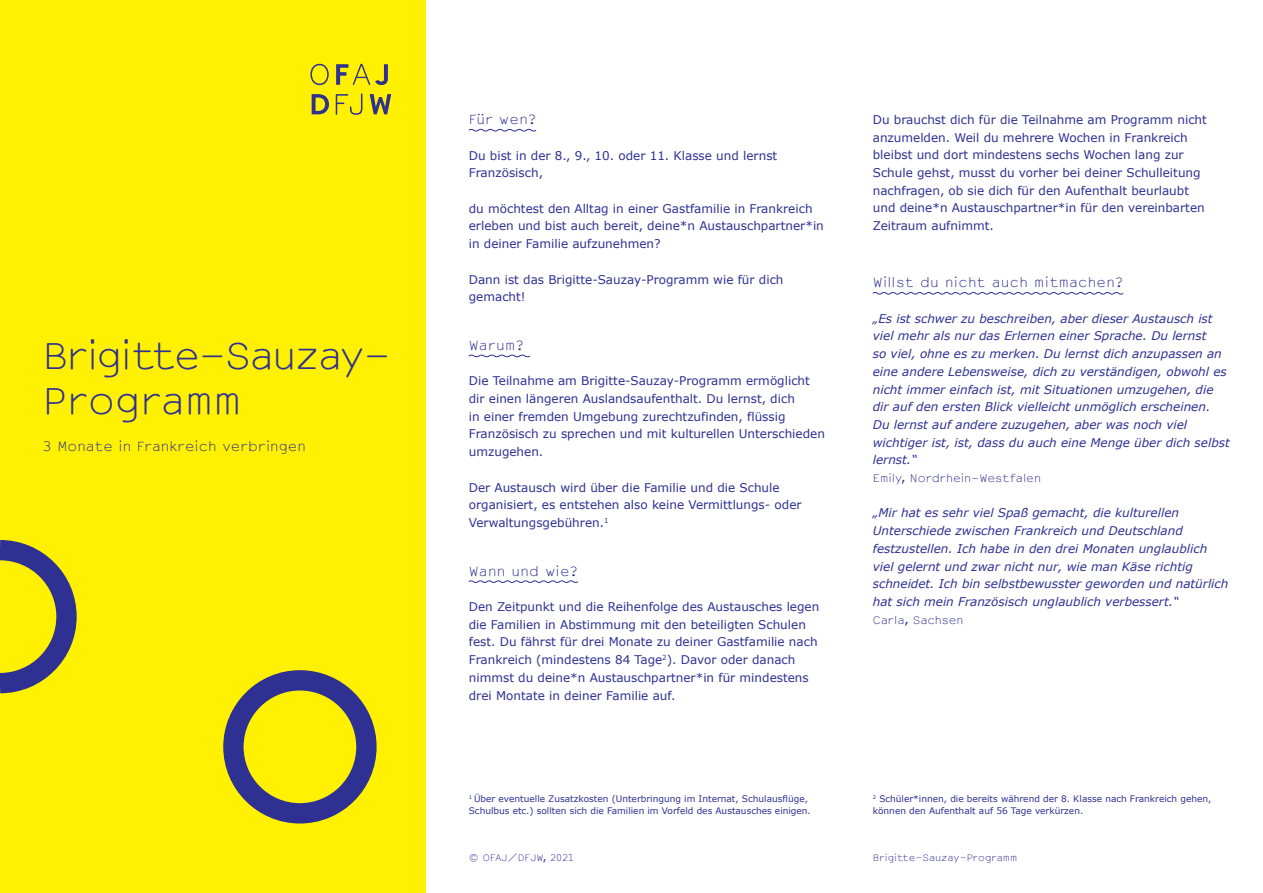
<style>
.page{position:relative;width:1263px;height:893px;background:#fff}
.page>*{position:absolute;margin:0;border:0;box-sizing:border-box;transform-origin:0 0}
.t1{font:300 36px/45px "Courier Sans";letter-spacing:-.05em;color:#2e3092}
.t2{font:300 12.75px "Courier Sans";letter-spacing:.02em;color:#2e3092}
.t3{font:12px/17.7px "Verdana";color:#2e3092}
.t4{font:italic 12px/17.7px "Verdana";color:#2e3092}
.t5{font:300 10.5px "Courier Sans";letter-spacing:-.01em;color:#2e3092}
.t6{font:9px/12px "Verdana";color:#2e3092}
.t7{font:300 9px "Courier Sans";letter-spacing:-.005em;color:#2e3092}
</style>
<div class="page">
<div style="left:0;top:0;width:425px;height:893px;background:#fff101"></div>
<svg style="left:312px;top:94px;width:17px;height:20px"></svg>
<svg style="left:336px;top:93px;width:26px;height:22px"></svg>
<svg style="left:370px;top:94px;width:21px;height:20px"></svg>
<svg style="left:310px;top:64px;width:19px;height:21px"></svg>
<svg style="left:336px;top:64px;width:52px;height:21px"></svg>
<div style="left:223px;top:670px;width:154px;height:153px;border:20px solid #2e3092;border-radius:50%"></div>
<svg style="left:0;top:540px;width:77px;height:154px"></svg>
<svg style="left:468px;top:128px;width:69px;height:4px"></svg>
<svg style="left:468px;top:354px;width:62px;height:4px"></svg>
<svg style="left:468px;top:580px;width:110px;height:3px"></svg>
<svg style="left:872px;top:292px;width:252px;height:3px"></svg>
<h1 class="t1" style="left:43px;top:332px;width:350px">Brigitte-Sauzay-<br>Programm</h1>
<p class="t2" style="left:43px;top:437px;width:265px">3 Monate in Frankreich verbringen</p>
<p class="t2" style="left:469px;top:110px;width:69px">Für wen?</p>
<p class="t3" style="left:469px;top:147px;width:310px">Du bist in der 8., 9., 10. oder 11. Klasse und lernst<br>Französisch,</p>
<p class="t3" style="left:469px;top:200px;width:357px">du möchtest den Alltag in einer Gastfamilie in Frankreich erleben und bist auch bereit, deine*n Austauschpartner*in in deiner Familie aufzunehmen?</p>
<p class="t3" style="left:469px;top:270px;width:316px">Dann ist das Brigitte-Sauzay-Programm wie für dich gemacht!</p>
<p class="t2" style="left:469px;top:336px;width:56px">Warum?</p>
<p class="t3" style="left:469px;top:372px;width:358px">Die Teilnahme am Brigitte-Sauzay-Programm ermöglicht dir einen längeren Auslandsaufenthalt. Du lernst, dich<br>in einer fremden Umgebung zurechtzufinden, flüssig Französisch zu sprechen und mit kulturellen Unterschieden umzugehen.</p>
<p class="t3" style="left:469px;top:478px;width:334px">Der Austausch wird über die Familie und die Schule organisiert, es entstehen also keine Vermittlungs- oder<br>Verwaltungsgebühren.<sup>1</sup></p>
<p class="t2" style="left:469px;top:562px;width:110px">Wann und wie?</p>
<p class="t3" style="left:469px;top:598px;width:352px">Den Zeitpunkt und die Reihenfolge des Austausches legen die Familien in Abstimmung mit den beteiligten Schulen fest. Du fährst für drei Monate zu deiner Gastfamilie nach Frankreich (mindestens 84 Tage<sup>2</sup>). Davor oder danach nimmst du deine*n Austauschpartner*in für mindestens drei Montate in deiner Familie auf.</p>
<p class="t3" style="left:873px;top:111px;width:336px">Du brauchst dich für die Teilnahme am Programm nicht anzumelden. Weil du mehrere Wochen in Frankreich bleibst und dort mindestens sechs Wochen lang zur Schule gehst, musst du vorher bei deiner Schulleitung nachfragen, ob sie dich für den Aufenthalt beurlaubt und deine*n Austauschpartner*in für den vereinbarten Zeitraum aufnimmt.</p>
<p class="t2" style="left:873px;top:273px;width:252px">Willst du nicht auch mitmachen?</p>
<p class="t4" style="left:873px;top:310px;width:358px">„Es ist schwer zu beschreiben, aber dieser Austausch ist viel mehr als nur das Erlernen einer Sprache. Du lernst<br>so viel, ohne es zu merken. Du lernst dich anzupassen an eine andere Lebensweise, dich zu verständigen, obwohl es nicht immer einfach ist, mit Situationen umzugehen, die dir auf den ersten Blick vielleicht unmöglich erscheinen.<br>Du lernst auf andere zuzugehen, aber was noch viel wichtiger ist, ist, dass du auch eine Menge über dich selbst lernst.“</p>
<p class="t5" style="left:873px;top:471px;width:170px">Emily, Nordrhein-Westfalen</p>
<p class="t4" style="left:873px;top:504px;width:357px">„Mir hat es sehr viel Spaß gemacht, die kulturellen Unterschiede zwischen Frankreich und Deutschland festzustellen. Ich habe in den drei Monaten unglaublich viel gelernt und zwar nicht nur, wie man Käse richtig schneidet. Ich bin selbstbewusster geworden und natürlich hat sich mein Französisch unglaublich verbessert.“</p>
<p class="t5" style="left:873px;top:612px;width:92px">Carla, Sachsen</p>
<p class="t6" style="left:469px;top:793px;width:344px"><sup>1</sup> Über eventuelle Zusatzkosten (Unterbringung im Internat, Schulausflüge,<br>Schulbus etc.) sollten sich die Familien im Vorfeld des Austausches einigen.</p>
<p class="t6" style="left:873px;top:793px;width:340px"><sup>2</sup> Schüler*innen, die bereits während der 8. Klasse nach Frankreich gehen, können den Aufenthalt auf 56 Tage verkürzen.</p>
<p class="t7" style="left:469px;top:852px;width:107px">© OFAJ/DFJW, 2021</p>
<p class="t7" style="left:873px;top:852px;width:146px">Brigitte-Sauzay-Programm</p>
</div>
